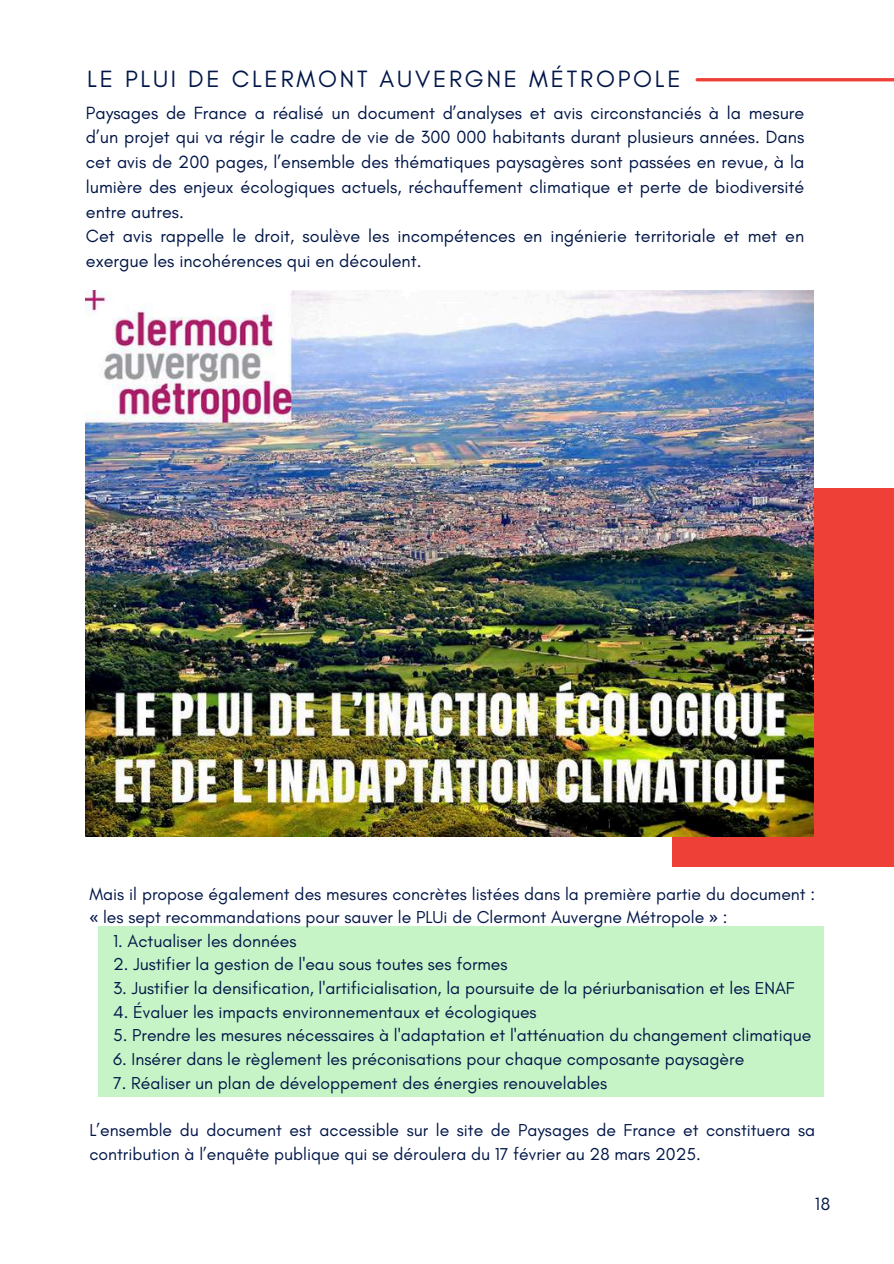
<style>
.page{position:relative;width:894px;height:1264px;background:#fff}
.page>*{position:absolute;margin:0;border:0;box-sizing:border-box;transform-origin:0 0}
.t1{font:24px "Glacial Indifference";letter-spacing:.115em;color:#011647}
.t2{font:18px/24.8px "Glacial Indifference";color:#011647}
.t3{font:17.55px/23.7px "Glacial Indifference";color:#011647}
.s1{font-family:"Noto Sans"}
</style>
<div class="page">
<hr style="left:697px;top:78px;width:196px;height:3px;background:#ef4038">
<div style="left:672px;top:488px;width:221px;height:378px;background:#ef4038"></div>
<div style="left:98px;top:926px;width:725px;height:170px;background:#c6f4c7"></div>
<img style="left:86px;top:291px;width:727px;height:545px">
<h1 class="t1" style="left:87px;top:64px;width:595px">LE PLUI DE CLERMONT AUVERGNE MÉTROPOLE</h1>
<p class="t2" style="left:86px;top:100px;width:719px">Paysages de France a réalisé un document d’analyses et avis circonstanciés à la mesure d’un projet qui va régir le cadre de vie de 300 000 habitants durant plusieurs années. Dans cet avis de 200 pages, l’ensemble des thématiques paysagères sont passées en revue, à la lumière des enjeux écologiques actuels, réchauffement climatique et perte de biodiversité entre autres.<br>Cet avis rappelle le droit, soulève les incompétences en ingénierie territoriale et met en exergue les incohérences qui en découlent.</p>
<p class="t3" style="left:89px;top:881px;width:727px">Mais il propose également des mesures concrètes listées dans la première partie du document : <span class="s1">«</span> les sept recommandations pour sauver le PLUi de Clermont Auvergne Métropole <span class="s1">»</span> :</p>
<p class="t3" style="left:113px;top:928px;width:185px">1. Actualiser les données</p>
<p class="t3" style="left:113px;top:952px;width:396px">2. Justifier la gestion de l'eau sous toutes ses formes</p>
<p class="t3" style="left:113px;top:976px;width:683px">3. Justifier la densification, l'artificialisation, la poursuite de la périurbanisation et les ENAF</p>
<p class="t3" style="left:113px;top:999px;width:425px">4. Évaluer les impacts environnementaux et écologiques</p>
<p class="t3" style="left:113px;top:1023px;width:699px">5. Prendre les mesures nécessaires à l'adaptation et l'atténuation du changement climatique</p>
<p class="t3" style="left:113px;top:1046px;width:632px">6. Insérer dans le règlement les préconisations pour chaque composante paysagère</p>
<p class="t3" style="left:113px;top:1070px;width:495px">7. Réaliser un plan de développement des énergies renouvelables</p>
<p class="t3" style="left:89px;top:1117px;width:727px">L’ensemble du document est accessible sur le site de Paysages de France et constituera sa contribution à l’enquête publique qui se déroulera du 17 février au 28 mars 2025.</p>
<p class="t2" style="left:814px;top:1190px;width:17px">18</p>
</div>
